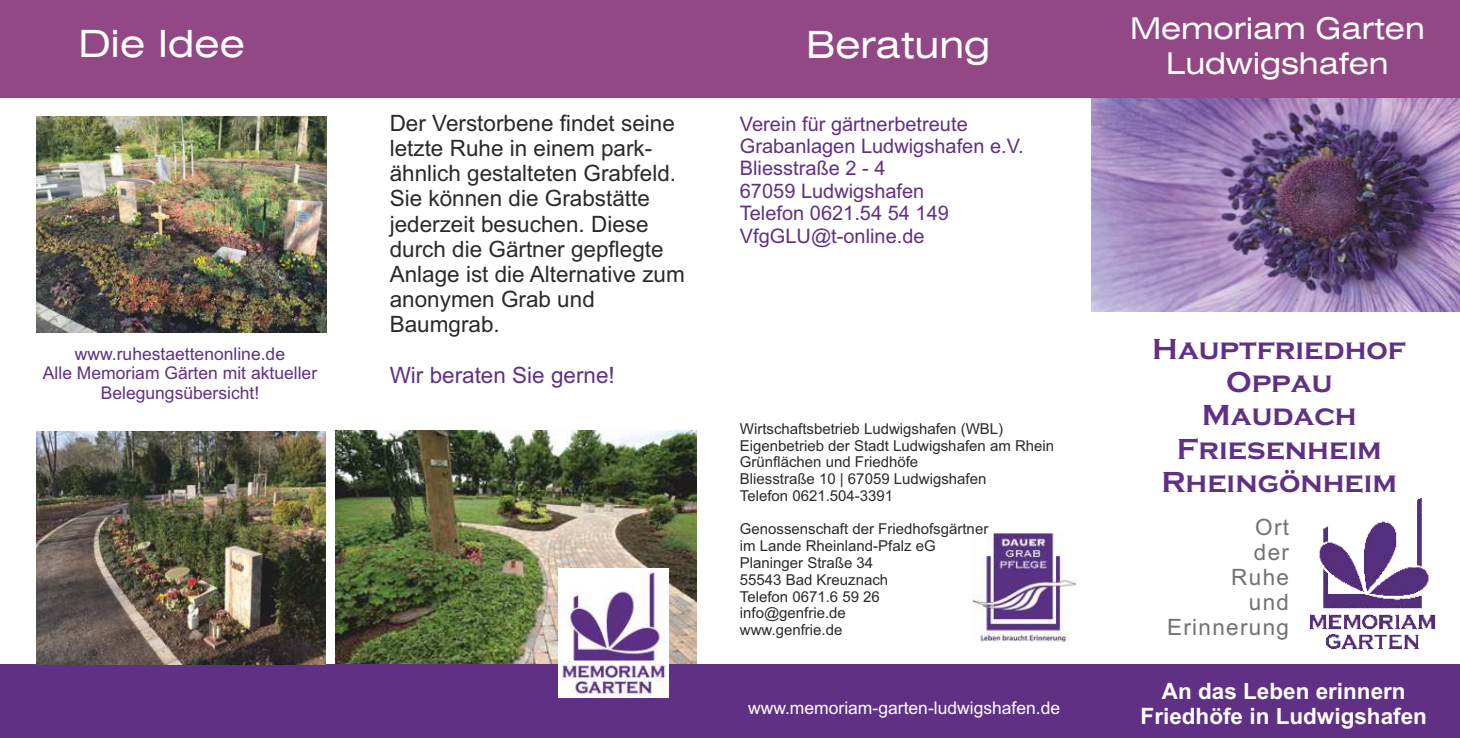
<style>
.page{position:relative;width:1460px;height:738px;background:#fff}
.page>*{position:absolute;margin:0;border:0;box-sizing:border-box;transform-origin:0 0}
.t1{font:expanded 37.5px "Swiss 721";color:#fefefe}
.t2{font:700 30px/33.4px "Copperplate Gothic";color:#603085;text-align:center}
.t3{font:expanded 30px/35.8px "Swiss 721";color:#fefefe;text-align:center}
.t4{font:22.5px/25.1px "Arial";color:#2b2a29}
.t5{font:700 22.5px/25.1px "Arial";color:#fefefe;text-align:center}
.t6{font:22.5px/25.1px "Arial";letter-spacing:.06em;color:#727271;text-align:right}
.t7{font:22.5px "Arial";color:#603085}
.t8{font:20px/22.4px "Arial";color:#603085}
.t9{font:17.5px/19.5px "Arial";color:#603085;text-align:center}
.t10{font:17.5px "Arial";color:#fefefe}
.t11{font:15px/16.8px "Arial";color:#2b2a29}
</style>
<div class="page">
<img style="left:336px;top:430px;width:360px;height:233px">
<img style="left:1091px;top:98px;width:369px;height:213px">
<img style="left:973px;top:533px;width:104px;height:108px">
<div style="left:0;top:0;width:1460px;height:98px;background:#924884"></div>
<div style="left:0;top:663px;width:1460px;height:74px;background:#603085"></div>
<img style="left:1310px;top:498px;width:125px;height:150px">
<img style="left:559px;top:568px;width:109px;height:129px">
<img style="left:36px;top:116px;width:290px;height:216px">
<img style="left:36px;top:431px;width:290px;height:232px">
<h1 class="t1" style="left:79px;top:29px;width:168px">Die Idee</h1>
<h1 class="t1" style="left:806px;top:31px;width:186px">Beratung</h1>
<p class="t9" style="left:43px;top:345px;width:276px">www.ruhestaettenonline.de<br>Alle Memoriam Gärten mit aktueller<br>Belegungsübersicht!</p>
<h3 class="t4" style="left:390px;top:112px;width:297px">Der Verstorbene findet seine letzte Ruhe in einem park&shy;ähnlich gestalteten Grabfeld.<br>Sie können die Grabstätte jederzeit besuchen. Diese durch die Gärtner gepflegte<br>Anlage ist die Alternative zum anonymen Grab und<br>Baumgrab.</h3>
<h3 class="t7" style="left:390px;top:366px;width:227px">Wir beraten Sie gerne!</h3>
<h3 class="t8" style="left:740px;top:114px;width:285px">Verein für gärtnerbetreute<br>Grabanlagen Ludwigshafen e.V.<br>Bliesstraße 2 - 4<br>67059 Ludwigshafen<br>Telefon 0621.54 54 149<br>VfgGLU@t-online.de</h3>
<p class="t11" style="left:740px;top:421px;width:316px">Wirtschaftsbetrieb Ludwigshafen (WBL)<br>Eigenbetrieb der Stadt Ludwigshafen am Rhein Grünflächen und Friedhöfe<br>Bliesstraße 10 | 67059 Ludwigshafen<br>Telefon 0621.504-3391</p>
<p class="t11" style="left:740px;top:521px;width:250px">Genossenschaft der Friedhofsgärtner im Lande Rheinland-Pfalz eG<br>Planinger Straße 34<br>55543 Bad Kreuznach<br>Telefon 0671.6 59 26 info@genfrie.de<br>www.genfrie.de</p>
<p class="t10" style="left:748px;top:700px;width:314px">www.memoriam-garten-ludwigshafen.de</p>
<h2 class="t3" style="left:1130px;top:13px;width:296px">Memoriam Garten<br>Ludwigshafen</h2>
<h2 class="t2" style="left:1152px;top:331px;width:255px">Hauptfriedhof<br>Oppau<br>Maudach<br>Friesenheim<br>Rheingönheim</h2>
<h3 class="t6" style="left:1167px;top:515px;width:123px">Ort<br>der<br>Ruhe<br>und<br>Erinnerung</h3>
<h3 class="t5" style="left:1141px;top:679px;width:288px">An das Leben erinnern<br>Friedhöfe in Ludwigshafen</h3>
</div>
